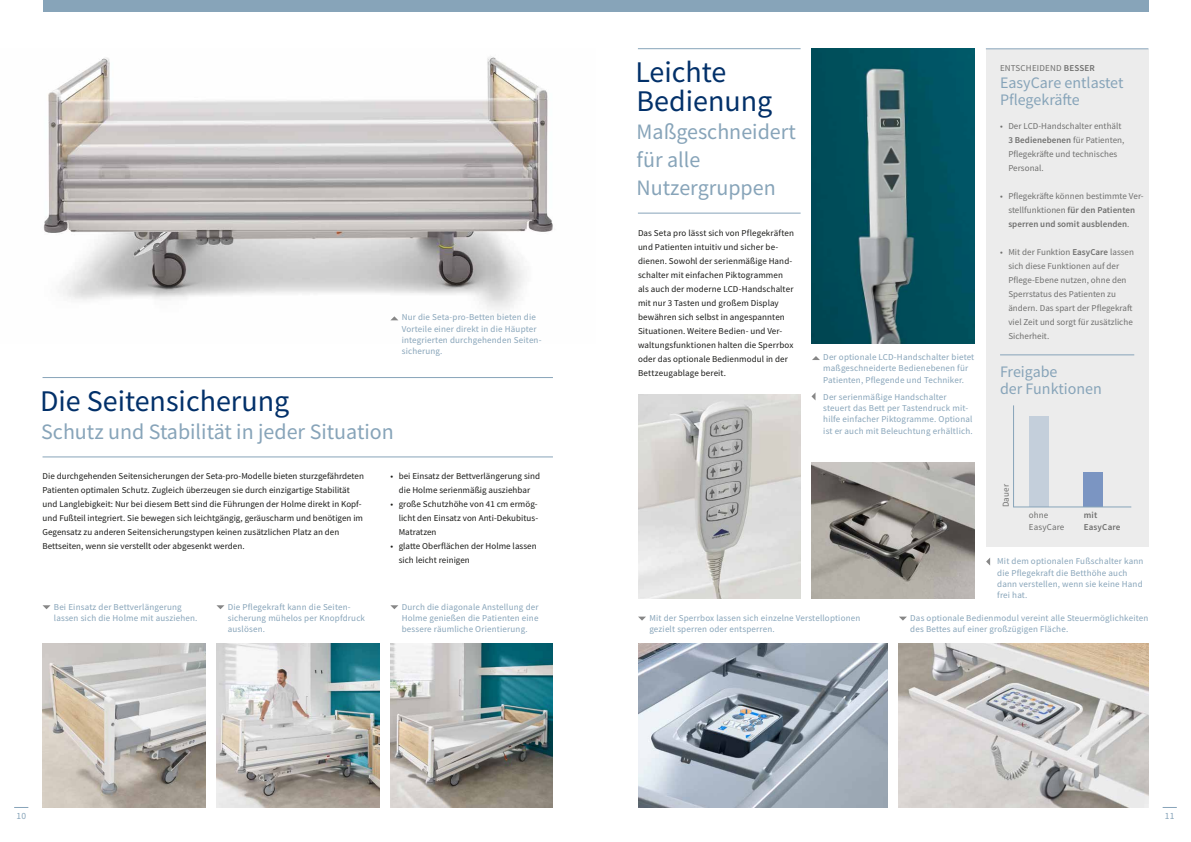
<style>
.page{position:relative;width:1191px;height:842px;background:#fff}
.page>*{position:absolute;margin:0;border:0;box-sizing:border-box;transform-origin:0 0}
.t1{font:30px/29px "Source Sans Pro";color:#023069}
.t2{font:22px/28px "Source Sans Pro";color:#87a4b9}
.t3{font:16px/17px "Source Sans Pro";color:#87a4b9}
.t4{font:9.5px "Source Sans Pro";color:#87a4b9}
.t5{font:9px/14px "Source Sans Pro";letter-spacing:.005em;color:#1a1a18}
.t6{font:9px/11.3px "Source Sans Pro";letter-spacing:.02em;color:#87a4b9}
.t7{font:9px/14px "Source Sans Pro";letter-spacing:.005em;color:#6f6f6e}
.t8{font:600 9px/12px "Source Sans Pro";letter-spacing:.02em;color:#6f6f6e}
.s1{font-weight:600}
</style>
<div class="page">
<svg style="left:1162px;top:807px;width:14px;height:1px"></svg>
<svg style="left:14px;top:807px;width:14px;height:1px"></svg>
<img style="left:43px;top:56px;width:510px;height:265px">
<div style="left:43px;top:0;width:1105px;height:11px;background:#87a4b9"></div>
<img style="left:216px;top:643px;width:163px;height:165px">
<img style="left:43px;top:643px;width:162px;height:165px">
<img style="left:390px;top:643px;width:163px;height:165px">
<img style="left:638px;top:643px;width:249px;height:165px">
<img style="left:812px;top:48px;width:162px;height:295px">
<img style="left:638px;top:394px;width:162px;height:204px">
<img style="left:899px;top:643px;width:249px;height:165px">
<img style="left:812px;top:462px;width:162px;height:136px">
<hr style="left:43px;top:377px;width:510px;height:1px;background:#87a4b9">
<hr style="left:43px;top:456px;width:510px;height:1px;background:#87a4b9">
<svg style="left:216px;top:605px;width:8px;height:4px"></svg>
<svg style="left:390px;top:316px;width:8px;height:4px"></svg>
<svg style="left:43px;top:605px;width:8px;height:4px"></svg>
<svg style="left:390px;top:605px;width:8px;height:4px"></svg>
<svg style="left:638px;top:617px;width:8px;height:4px"></svg>
<svg style="left:899px;top:617px;width:8px;height:4px"></svg>
<svg style="left:811px;top:393px;width:4px;height:7px"></svg>
<svg style="left:812px;top:356px;width:8px;height:4px"></svg>
<hr style="left:638px;top:48px;width:162px;height:1px;background:#87a4b9">
<hr style="left:638px;top:213px;width:162px;height:1px;background:#87a4b9">
<div style="left:986px;top:49px;width:162px;height:498px;background:#ececec"></div>
<hr style="left:986px;top:48px;width:162px;height:1px;background:#87a4b9">
<hr style="left:1000px;top:354px;width:134px;height:1px;background:#87a4b9">
<div style="left:1028px;top:417px;width:20px;height:90px;background:#c4cfdb"></div>
<div style="left:1082px;top:473px;width:20px;height:34px;background:#7b95c2"></div>
<hr style="left:1013px;top:405px;width:1px;height:102px;background:#87a4b9">
<hr style="left:1014px;top:506px;width:117px;height:1px;background:#87a4b9">
<svg style="left:986px;top:558px;width:4px;height:8px"></svg>
<p class="t6" style="left:402px;top:312px;width:141px">Nur die Seta-pro-Betten bieten die<br>Vorteile einer direkt in die Häupter integrierten durchgehenden Seiten&shy;sicherung.</p>
<h1 class="t1" style="left:40px;top:387px;width:251px">Die Seitensicherung</h1>
<h2 class="t2" style="left:41px;top:418px;width:354px">Schutz und Stabilität in jeder Situation</h2>
<p class="t5" style="left:43px;top:469px;width:323px">Die durchgehenden Seitensicherungen der Seta-pro-Modelle bieten sturzgefährdeten Patienten optimalen Schutz. Zugleich überzeugen sie durch einzigartige Stabilität und Langlebigkeit: Nur bei diesem Bett sind die Führungen der Holme direkt in Kopf&shy;und Fußteil integriert. Sie bewegen sich leichtgängig, geräuscharm und benötigen im Gegensatz zu anderen Seitensicherungstypen keinen zusätzlichen Platz an den Bettseiten, wenn sie verstellt oder abgesenkt werden.</p>
<p class="t5" style="left:390px;top:469px;width:151px;text-align:center">• bei Einsatz der Bettverlängerung sind die Holme serienmäßig ausziehbar</p>
<p class="t5" style="left:399px;top:497px;width:141px;text-align:justify;text-indent:-8px">• große Schutzhöhe von 41 cm ermög&shy;licht den Einsatz von Anti-Dekubitus-Matratzen</p>
<p class="t5" style="left:399px;top:539px;width:139px;text-indent:-8px">• glatte Oberflächen der Holme lassen sich leicht reinigen</p>
<h1 class="t1" style="left:635px;top:58px;width:138px">Leichte<br>Bedienung</h1>
<h2 class="t2" style="left:636px;top:118px;width:161px">Maßgeschneidert für alle<br>Nutzergruppen</h2>
<p class="t7" style="left:1008px;top:119px;width:118px;text-indent:-8px">• Der LCD-Handschalter enthält<br><span class="s1">3 Bedienebenen</span> für Patienten,<br>Pflegekräfte und technisches<br>Personal.</p>
<p class="t7" style="left:1000px;top:61px;width:96px">ENTSCHEIDEND <span class="s1">BESSER</span></p>
<h3 class="t3" style="left:1000px;top:74px;width:125px">EasyCare entlastet<br>Pflegekräfte</h3>
<p class="t7" style="left:1008px;top:189px;width:137px;text-indent:-8px">• Pflegekräfte können bestimmte Ver&shy;stellfunktionen <span class="s1">für den Patienten sperren und somit ausblenden</span>.</p>
<p class="t7" style="left:1008px;top:245px;width:127px;text-indent:-8px">• Mit der Funktion <span class="s1">EasyCare</span> lassen sich diese Funktionen auf der<br>Pflege-Ebene nutzen, ohne den<br>Sperrstatus des Patienten zu ändern. Das spart der Pflegekraft viel Zeit und sorgt für zusätzliche<br>Sicherheit.</p>
<p class="t5" style="left:638px;top:226px;width:158px">Das Seta pro lässt sich von Pflegekräften und Patienten intuitiv und sicher be&shy;dienen. Sowohl der serienmäßige Hand&shy;schalter mit einfachen Piktogrammen als auch der moderne LCD-Handschalter mit nur 3 Tasten und großem Display bewähren sich selbst in angespannten Situationen. Weitere Bedien- und Ver&shy;waltungsfunktionen halten die Sperrbox oder das optionale Bedienmodul in der Bettzeugablage bereit.</p>
<p class="t6" style="left:823px;top:351px;width:153px">Der optionale LCD-Handschalter bietet maßgeschneiderte Bedienebenen für<br>Patienten, Pflegende und Techniker.</p>
<h3 class="t3" style="left:1000px;top:363px;width:103px">Freigabe<br>der Funktionen</h3>
<p class="t6" style="left:823px;top:391px;width:151px">Der serienmäßige Handschalter steuert das Bett per Tastendruck mit&shy;hilfe einfacher Piktogramme. Optional ist er auch mit Beleuchtung erhältlich.</p>
<p class="t7" style="left:998px;top:507px;width:25px;rotate:-90deg">Dauer</p>
<p class="t7" style="left:1028px;top:509px;width:37px;line-height:12px">ohne<br>EasyCare</p>
<p class="t8" style="left:1083px;top:509px;width:38px">mit<br>EasyCare</p>
<p class="t6" style="left:997px;top:555px;width:148px">Mit dem optionalen Fußschalter kann die Pflegekraft die Betthöhe auch dann verstellen, wenn sie keine Hand frei hat.</p>
<p class="t6" style="left:228px;top:601px;width:139px">Die Pflegekraft kann die Seiten&shy;sicherung mühelos per Knopfdruck auslösen.</p>
<p class="t6" style="left:54px;top:601px;width:145px">Bei Einsatz der Bettverlängerung lassen sich die Holme mit ausziehen.</p>
<p class="t6" style="left:402px;top:601px;width:138px;text-align:justify">Durch die diagonale Anstellung der Holme genießen die Patienten eine bessere räumliche Orientierung.</p>
<p class="t6" style="left:649px;top:612px;width:212px">Mit der Sperrbox lassen sich einzelne Verstelloptionen gezielt sperren oder entsperren.</p>
<p class="t6" style="left:910px;top:612px;width:240px">Das optionale Bedienmodul vereint alle Steuermöglichkeiten des Bettes auf einer großzügigen Fläche.</p>
<p class="t4" style="left:16px;top:810px;width:11px">10</p>
<p class="t4" style="left:1164px;top:810px;width:11px">11</p>
</div>
